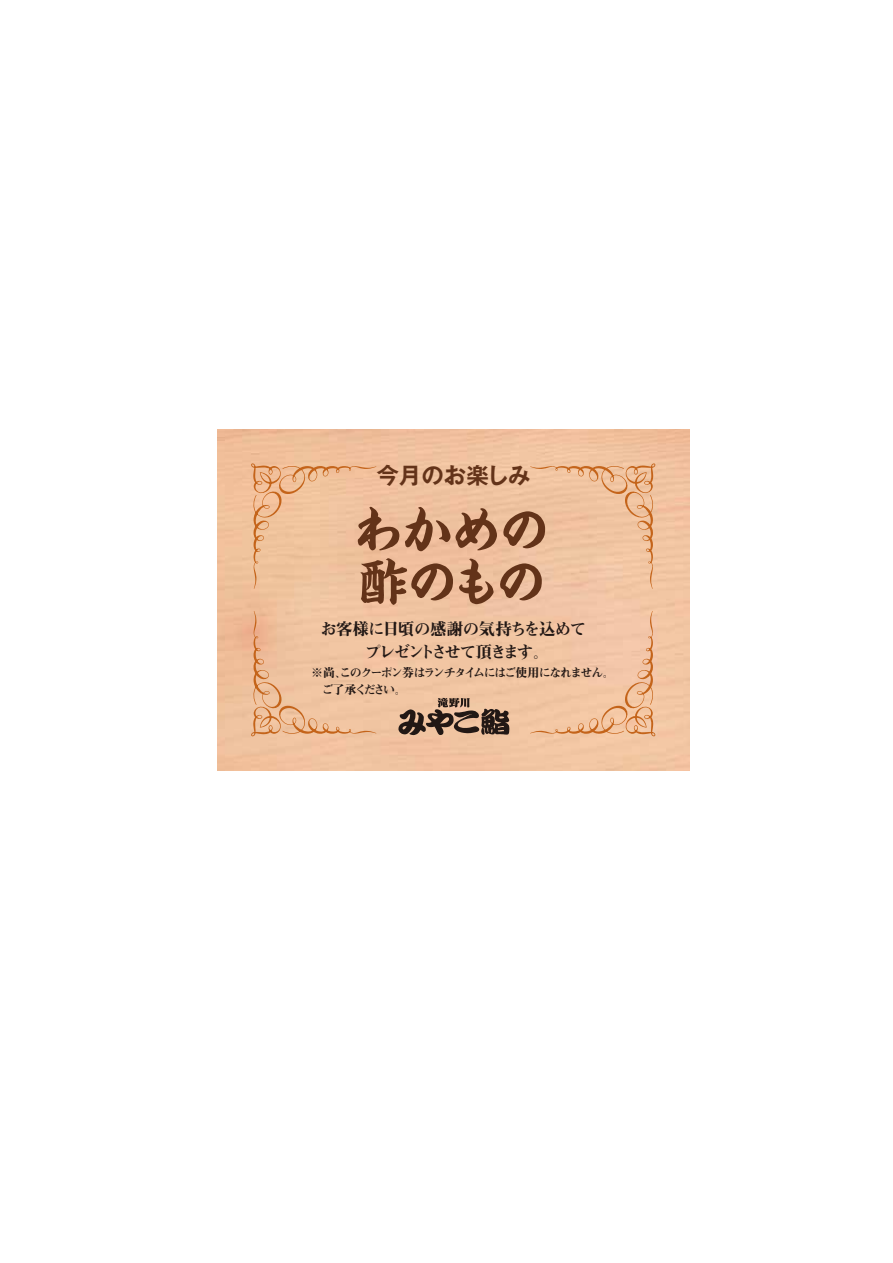
<style>
.page{position:relative;width:893px;height:1263px;background:#fff}
.page>*{position:absolute;margin:0;border:0;box-sizing:border-box;transform-origin:0 0}
.t1{font:700 51px/52.1px "Kaisho MCBK1 Pro De";letter-spacing:-.055em;color:#633319}
.t2{font:700 22.5px "Gothic MB101 Pr 5 De";color:#633319}
.t3{font:16.5px/22.5px "Midashi Min Pro MA31";letter-spacing:-.085em;color:#221815;text-align:center}
.t4{font:12px/16.5px "Midashi Min Pro MA31";letter-spacing:-.125em;color:#221815}
</style>
<div class="page">
<svg style="left:251px;top:463px;width:125px;height:126px;background:#edbd96"></svg>
<svg style="left:530px;top:463px;width:125px;height:126px;background:#edbf9a"></svg>
<svg style="left:251px;top:611px;width:125px;height:125px;background:#edbd98"></svg>
<svg style="left:530px;top:611px;width:125px;height:125px;background:#f0c09e"></svg>
<svg style="left:398px;top:698px;width:111px;height:37px;background:#957864"></svg>
<h2 class="t2" style="left:376px;top:457px;width:155px">今月のお楽しみ</h2>
<h1 class="t1" style="left:353px;top:496px;width:199px">わかめの酢のもの</h1>
<h3 class="t3" style="left:321px;top:616px;width:267px">お客様に日頃の感謝の気持ちを込めてプレゼントさせて頂きます。</h3>
<p class="t4" style="left:311px;top:663px;width:305px">※尚、このクーポン券はランチタイムにはご使用になれません。　ご了承ください。</p>
</div>
